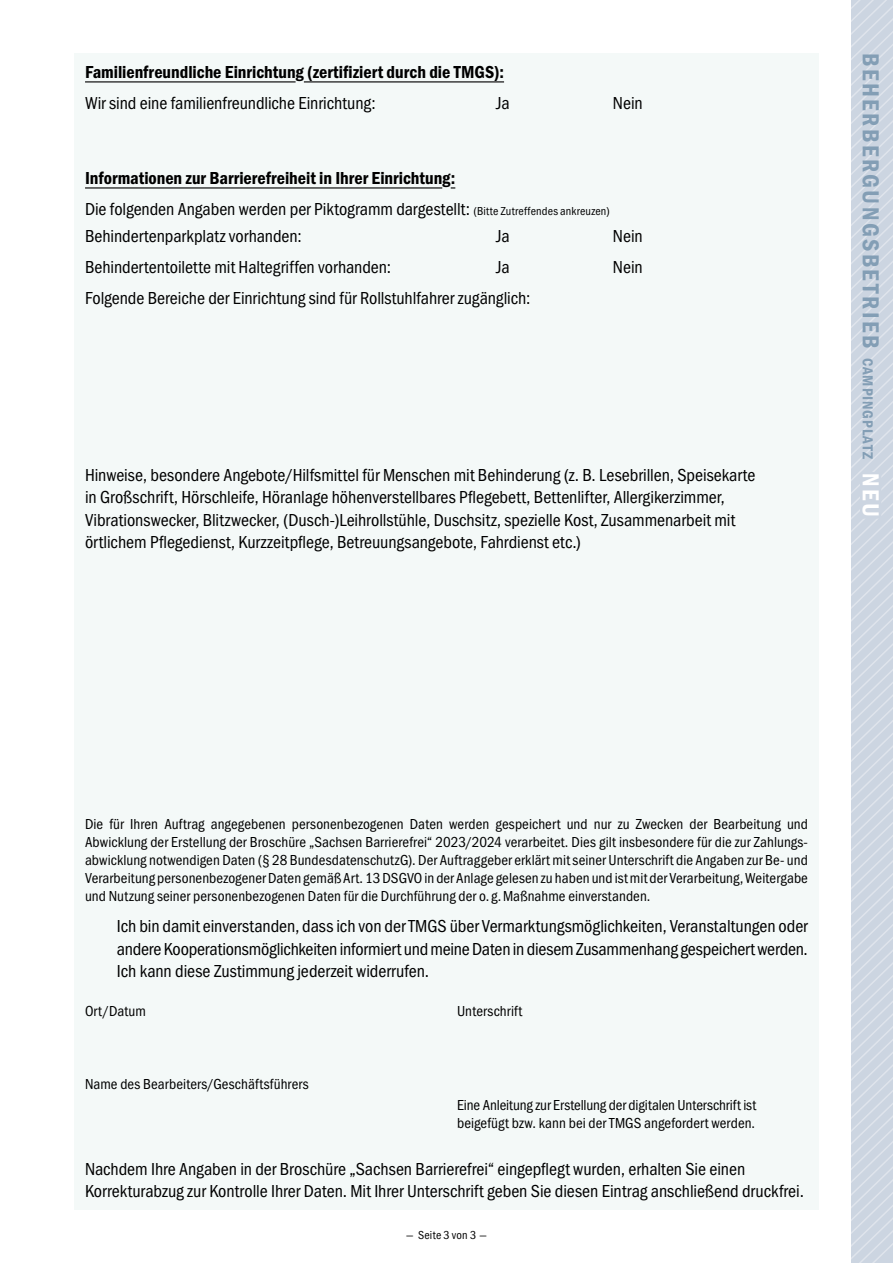
<style>
.page{position:relative;width:893px;height:1263px;background:#fff}
.page>*{position:absolute;margin:0;border:0;box-sizing:border-box;transform-origin:0 0}
.t1{font:600 condensed 24px "Franklin Gothic Itc T";letter-spacing:.1em;color:#839eb5}
.t2{font:condensed 18px/22.5px "Franklin Gothic Itc T";color:#000}
.t3{font:600 condensed 18px/31px "Franklin Gothic Itc T";color:#000}
.t4{font:condensed 15px/18px "Franklin Gothic Itc T";letter-spacing:.005em;color:#000;text-align:justify}
.t5{font:condensed 12px "Franklin Gothic Itc T";letter-spacing:.015em;color:#000}
.s1{font-weight:400}
.s2{font-weight:400;font-size:12px}
.s3{font-size:15px}
.s4{color:#fff}
</style>
<div class="page">
<svg style="left:851px;top:0;width:42px;height:1263px;background:#ced7e2"></svg>
<div style="left:74px;top:53px;width:745px;height:1157px;background:#f4f9f8"></div>
<hr style="left:85px;top:187px;width:357px;height:2px;background:#000">
<hr style="left:85px;top:81px;width:211px;height:1px;background:#000">
<hr style="left:304px;top:81px;width:200px;height:1px;background:#000">
<p class="t3" style="left:85px;top:56px;width:421px">Familienfreundliche Einrichtung (zertifiziert durch die TMGS):</p>
<p class="t2" style="left:85px;top:92px;width:292px">Wir sind eine familienfreundliche Einrichtung:</p>
<p class="t2" style="left:496px;top:92px;width:15px">Ja</p>
<p class="t2" style="left:613px;top:92px;width:31px">Nein</p>
<p class="t3" style="left:85px;top:162px;width:526px">Informationen zur Barrierefreiheit in Ihrer Einrichtung:<br><span class="s1">Die folgenden Angaben werden per Piktogramm dargestellt:</span> <span class="s2">(Bitte Zutreffendes ankreuzen)</span></p>
<p class="t2" style="left:85px;top:224px;width:218px">Behindertenparkplatz vorhanden:</p>
<p class="t2" style="left:496px;top:224px;width:15px">Ja</p>
<p class="t2" style="left:613px;top:224px;width:31px">Nein</p>
<p class="t2" style="left:85px;top:255px;width:307px">Behindertentoilette mit Haltegriffen vorhanden:</p>
<p class="t2" style="left:496px;top:255px;width:15px">Ja</p>
<p class="t2" style="left:613px;top:255px;width:31px">Nein</p>
<p class="t2" style="left:85px;top:286px;width:447px">Folgende Bereiche der Einrichtung sind für Rollstuhlfahrer zugänglich:</p>
<p class="t2" style="left:85px;top:463px;width:672px">Hinweise, besondere Angebote/Hilfsmittel für Menschen mit Behinderung (z. B. Lesebrillen, Speisekarte in Großschrift, Hörschleife, Höranlage höhenverstellbares Pflegebett, Bettenlifter, Allergikerzimmer, Vibrationswecker, Blitzwecker, (Dusch-)Leihrollstühle, Duschsitz, spezielle Kost, Zusammenarbeit mit örtlichem Pflegedienst, Kurzzeitpflege, Betreuungsangebote, Fahrdienst etc.)</p>
<h1 class="t1" style="left:884px;top:53px;width:465px;rotate:90deg">BEHERBERGUNGSBETRIEB <span class="s3">CAMPINGPLATZ</span> <span class="s4">NEU</span></h1>
<p class="t4" style="left:85px;top:815px;width:724px">Die für Ihren Auftrag angegebenen personenbezogenen Daten werden gespeichert und nur zu Zwecken der Bearbeitung und Abwicklung der Erstellung der Broschüre „Sachsen Barrierefrei“ 2023/2024 verarbeitet. Dies gilt insbesondere für die zur Zahlungs&shy;abwicklung notwendigen Daten (§ 28 BundesdatenschutzG). Der Auftraggeber erklärt mit seiner Unterschrift die Angaben zur Be- und Verarbeitung personenbezogener Daten gemäß Art. 13 DSGVO in der Anlage gelesen zu haben und ist mit der Verarbeitung, Weitergabe und Nutzung seiner personenbezogenen Daten für die Durchführung der o. g. Maßnahme einverstanden.</p>
<p class="t2" style="left:117px;top:915px;width:692px;text-align:justify">Ich bin damit einverstanden, dass ich von der TMGS über Vermarktungsmöglichkeiten, Veranstaltungen oder andere Kooperationsmöglichkeiten informiert und meine Daten in diesem Zusammenhang gespeichert werden.<br>Ich kann diese Zustimmung jederzeit widerrufen.</p>
<p class="t4" style="left:85px;top:1002px;width:62px">Ort/Datum</p>
<p class="t4" style="left:457px;top:1002px;width:67px">Unterschrift</p>
<p class="t4" style="left:85px;top:1074px;width:225px">Name des Bearbeiters/Geschäftsführers</p>
<p class="t4" style="left:457px;top:1096px;width:301px">Eine Anleitung zur Erstellung der digitalen Unterschrift ist beigefügt bzw. kann bei der TMGS angefordert werden.</p>
<p class="t2" style="left:85px;top:1157px;width:720px">Nachdem Ihre Angaben in der Broschüre „Sachsen Barrierefrei“ eingepflegt wurden, erhalten Sie einen<br>Korrekturabzug zur Kontrolle Ihrer Daten. Mit Ihrer Unterschrift geben Sie diesen Eintrag anschließend druckfrei.</p>
<p class="t5" style="left:406px;top:1229px;width:82px">— Seite 3 von 3 —</p>
</div>
